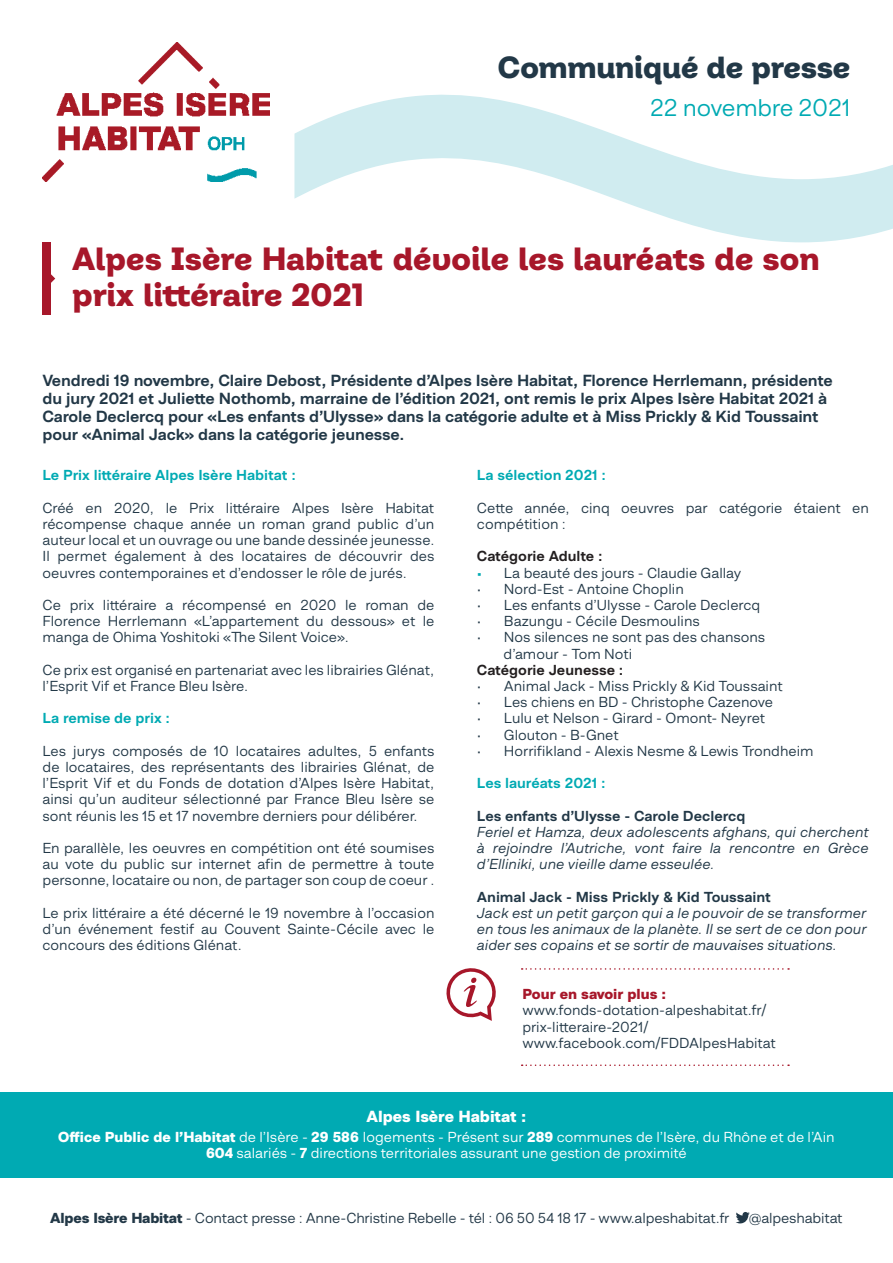
<style>
.page{position:relative;width:893px;height:1263px;background:#fff}
.page>*{position:absolute;margin:0;border:0;box-sizing:border-box;transform-origin:0 0}
.t1{font:800 30px/36px "Montreux J";color:#a7172a}
.Sous_titre{font:800 28.5px "Montreux J";letter-spacing:-.01em;color:#223847}
.Sous_titre-2{font:22.5px "Montreux C";letter-spacing:-.01em;color:#00aab3}
.Sous_titre-3{font:700 15px "Montreux C";letter-spacing:-.01em;color:#223847}
.Sous_titre-4{font:800 15px "Montreux C";letter-spacing:-.01em;color:#fff}
.Sous_titre-5{font:13.5px/16.2px "Montreux C";color:#223847;text-align:justify}
.Sous_titre-6{font:italic 13.5px/16.2px "Montreux C";color:#223847;text-align:justify}
.Sous_titre-7{font:13.5px/16.2px "Montreux C";color:#fff;text-align:center}
.Sous_titre-8{font:700 13.5px "Montreux C";color:#00aab3}
.Sous_titre-9{font:700 13.5px "Montreux C";color:#223847}
.Sous_titre-10{font:700 13.5px "Montreux C";color:#231f20}
.s1{font-weight:700;color:#00aab3}
.s2{font-weight:800;color:#a7172a}
.s3{font-weight:800}
</style>
<div class="page">
<svg style="left:294px;top:94px;width:599px;height:148px"></svg>
<div style="left:0;top:1093px;width:893px;height:85px;background:#00aab3"></div>
<img style="left:43px;top:43px;width:227px;height:138px">
<div style="left:43px;top:242px;width:8px;height:73px;background:#a7172a"></div>
<svg style="left:51px;top:274px;width:4px;height:9px"></svg>
<svg style="left:522px;top:968px;width:267px;height:2px"></svg>
<svg style="left:522px;top:1064px;width:267px;height:2px"></svg>
<svg style="left:446px;top:968px;width:50px;height:53px"></svg>
<svg style="left:736px;top:1212px;width:14px;height:11px"></svg>
<p class="Sous_titre" style="left:498px;top:48px;width:354px">Communiqué de presse</p>
<p class="Sous_titre-2" style="left:650px;top:94px;width:202px">22 novembre 2021</p>
<p class="t1" style="left:72px;top:244px;width:749px">Alpes Isère Habitat dévoile les lauréats de son prix littéraire 2021</p>
<p class="Sous_titre-3" style="left:43px;top:371px;width:792px">Vendredi 19 novembre, Claire Debost, Présidente d’Alpes Isère Habitat, Florence Herrlemann, présidente</p>
<p class="Sous_titre-3" style="left:43px;top:389px;width:786px">du jury 2021 et Juliette Nothomb, marraine de l’édition 2021, ont remis le prix Alpes Isère Habitat 2021 à</p>
<p class="Sous_titre-3" style="left:43px;top:407px;width:778px">Carole Declercq pour «Les enfants d’Ulysse» dans la catégorie adulte et à Miss Prickly &amp; Kid Toussaint</p>
<p class="Sous_titre-3" style="left:43px;top:425px;width:364px">pour «Animal Jack» dans la catégorie jeunesse.</p>
<p class="Sous_titre-8" style="left:43px;top:467px;width:255px">Le Prix littéraire Alpes Isère Habitat :</p>
<p class="Sous_titre-5" style="left:43px;top:500px;width:393px">Créé en 2020, le Prix littéraire Alpes Isère Habitat récompense chaque année un roman grand public d’un auteur local et un ouvrage ou une bande dessinée jeunesse.<br>Il permet également à des locataires de découvrir des oeuvres contemporaines et d’endosser le rôle de jurés.</p>
<p class="Sous_titre-5" style="left:43px;top:597px;width:393px">Ce prix littéraire a récompensé en 2020 le roman de Florence Herrlemann «L’appartement du dessous» et le manga de Ohima Yoshitoki «The Silent Voice».</p>
<p class="Sous_titre-5" style="left:43px;top:662px;width:393px">Ce prix est organisé en partenariat avec les librairies Glénat, l’Esprit Vif et France Bleu Isère.</p>
<p class="Sous_titre-8" style="left:43px;top:710px;width:129px">La remise de prix :</p>
<p class="Sous_titre-5" style="left:43px;top:743px;width:393px">Les jurys composés de 10 locataires adultes, 5 enfants de locataires, des représentants des librairies Glénat, de l’Esprit Vif et du Fonds de dotation d’Alpes Isère Habitat, ainsi qu’un auditeur sélectionné par France Bleu Isère se sont réunis les 15 et 17 novembre derniers pour délibérer.</p>
<p class="Sous_titre-5" style="left:43px;top:840px;width:393px">En parallèle, les oeuvres en compétition ont été soumises au vote du public sur internet afin de permettre à toute personne, locataire ou non, de partager son coup de coeur .</p>
<p class="Sous_titre-5" style="left:43px;top:905px;width:393px">Le prix littéraire a été décerné le 19 novembre à l’occasion d’un événement festif au Couvent Sainte-Cécile avec le concours des éditions Glénat.</p>
<p class="Sous_titre-8" style="left:477px;top:467px;width:131px">La sélection 2021 :</p>
<p class="Sous_titre-5" style="left:477px;top:500px;width:393px">Cette année, cinq oeuvres par catégorie étaient en compétition :</p>
<p class="Sous_titre-10" style="left:477px;top:548px;width:127px">Catégorie Adulte :</p>
<p class="Sous_titre-5" style="left:477px;top:565px;width:266px"><span class="s1">•</span> La beauté des jours - Claudie Gallay</p>
<p class="Sous_titre-5" style="left:477px;top:581px;width:208px">• Nord-Est - Antoine Choplin</p>
<p class="Sous_titre-5" style="left:477px;top:597px;width:285px">• Les enfants d’Ulysse - Carole Declercq</p>
<p class="Sous_titre-5" style="left:477px;top:613px;width:224px">• Bazungu - Cécile Desmoulins</p>
<p class="Sous_titre-5" style="left:477px;top:629px;width:290px">• Nos silences ne sont pas des chansons</p>
<p class="Sous_titre-5" style="left:504px;top:646px;width:130px">d’amour - Tom Noti</p>
<p class="Sous_titre-10" style="left:477px;top:661px;width:148px">Catégorie Jeunesse :</p>
<p class="Sous_titre-5" style="left:477px;top:678px;width:307px">• Animal Jack - Miss Prickly &amp; Kid Toussaint</p>
<p class="Sous_titre-5" style="left:477px;top:694px;width:298px">• Les chiens en BD - Christophe Cazenove</p>
<p class="Sous_titre-5" style="left:477px;top:710px;width:290px">• Lulu et Nelson - Girard - Omont- Neyret</p>
<p class="Sous_titre-5" style="left:477px;top:727px;width:144px">• Glouton - B-Gnet</p>
<p class="Sous_titre-5" style="left:477px;top:743px;width:338px">• Horrifikland - Alexis Nesme &amp; Lewis Trondheim</p>
<p class="Sous_titre-8" style="left:477px;top:774px;width:130px">Les lauréats 2021 :</p>
<p class="Sous_titre-9" style="left:477px;top:807px;width:270px">Les enfants d’Ulysse - Carole Declercq</p>
<p class="Sous_titre-6" style="left:477px;top:824px;width:393px">Feriel et Hamza, deux adolescents afghans, qui cherchent à rejoindre l’Autriche, vont faire la rencontre en Grèce d’Elliniki, une vieille dame esseulée.</p>
<p class="Sous_titre-9" style="left:477px;top:888px;width:296px">Animal Jack - Miss Prickly &amp; Kid Toussaint</p>
<p class="Sous_titre-6" style="left:477px;top:905px;width:391px">Jack est un petit garçon qui a le pouvoir de se transformer en tous les animaux de la planète. Il se sert de ce don pour aider ses copains et se sortir de mauvaises situations.</p>
<p class="Sous_titre-5" style="left:522px;top:986px;width:255px;text-align:left"><span class="s2">Pour en savoir plus : </span>www.fonds-dotation-alpeshabitat.fr/ prix-litteraire-2021/ www.facebook.com/FDDAlpesHabitat</p>
<p class="Sous_titre-4" style="left:367px;top:1106px;width:161px">Alpes Isère Habitat :</p>
<p class="Sous_titre-7" style="left:58px;top:1129px;width:778px"><span class="s3">Office Public de l’Habitat</span> de l’Isère - <span class="s3">29 586</span> logements - Présent sur <span class="s3">289</span> communes de l’Isère, du Rhône et de l’Ain<br><span class="s3">604</span> salariés - <span class="s3">7</span> directions territoriales assurant une gestion de proximité</p>
<p class="Sous_titre-5" style="left:50px;top:1209px;width:681px"><span class="s3">Alpes Isère Habitat</span> - Contact presse : Anne-Christine Rebelle - tél : 06 50 54 18 17 - www.alpeshabitat.fr</p>
<p class="Sous_titre-5" style="left:749px;top:1209px;width:96px">@alpeshabitat</p>
</div>
